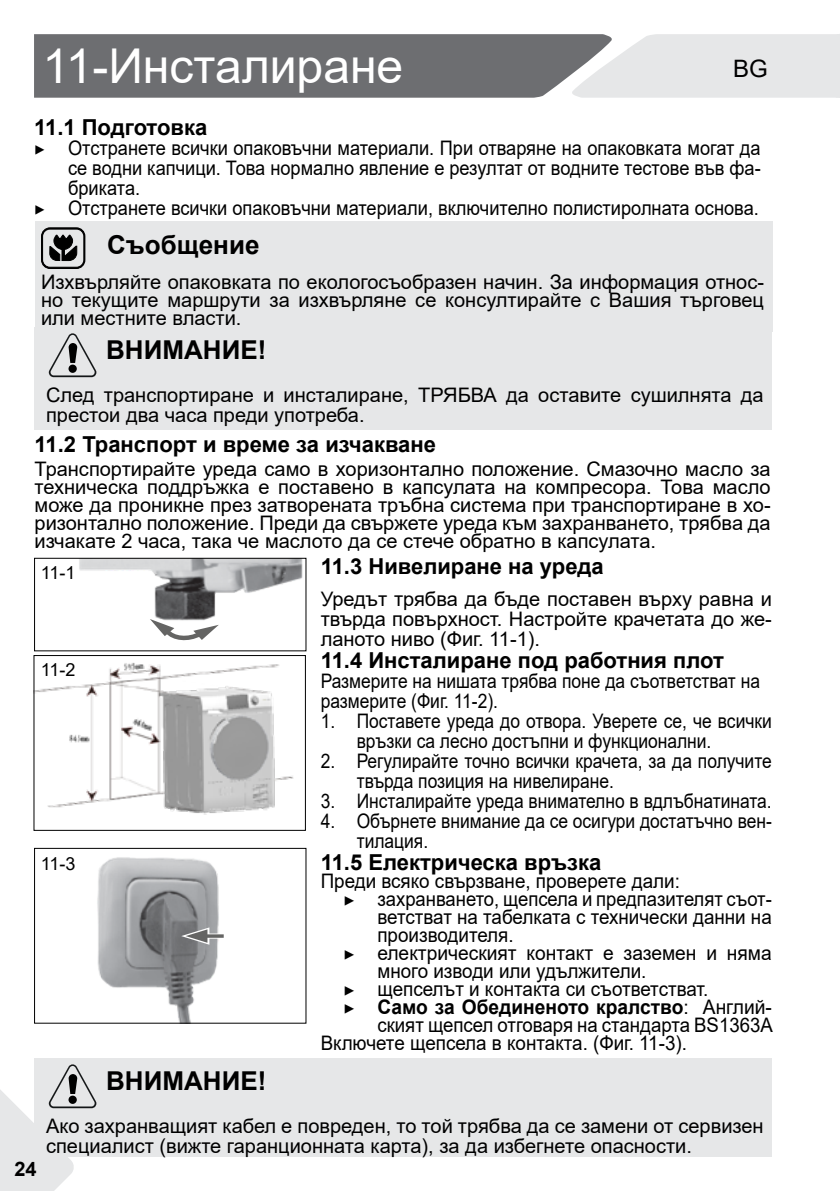
<style>
.page{position:relative;width:840px;height:1191px;background:#fff}
.page>*{position:absolute;margin:0;border:0;box-sizing:border-box;transform-origin:0 0}
.t1{font:48px "Arial";color:#fff}
.t2{font:700 26px "Arial";color:#000}
.t3{font:24px "Arial";color:#000}
.t4{font:700 22px "Arial";color:#000}
.t5{font:20px/18px "Arial";color:#000;text-align:justify}
.t6{font:20px/20px "Arial";color:#000;scale:.87 1}
.t7{font:20px "Arial";color:#000;scale:.91 1}
.t8{font:20px "Arial";color:#000;scale:.94 1}
.t9{font:20px "Arial";color:#000;scale:.92 1}
.t10{font:20px "Arial";color:#000;scale:.93 1}
.t11{font:20px "Arial";color:#000;scale:.96 1}
.t12{font:700 20px "Arial";color:#000;scale:.96 1}
.t13{font:700 20px "Arial";color:#000}
.t14{font:18px "Arial";color:#000}
.s1{font-family:"Minion Pro"}
.s2{font-family:"Minion Pro";font-weight:400}
.s3{font-weight:400}
</style>
<div class="page">
<svg style="left:34px;top:34px;width:805px;height:64px;background:#959698"></svg>
<div style="left:35px;top:221px;width:737px;height:110px;background:#e6e7e8"></div>
<svg style="left:41px;top:228px;width:44px;height:41px"></svg>
<div style="left:34px;top:1058px;width:737px;height:99px;background:#e6e7e8"></div>
<svg style="left:0;top:1064px;width:96px;height:127px"></svg>
<div style="left:68px;top:1095px;width:9px;height:9px;background:#000;border-radius:50%"></div>
<div style="left:34px;top:327px;width:737px;height:102px;background:#e6e7e8"></div>
<svg style="left:49px;top:333px;width:47px;height:44px"></svg>
<div style="left:68px;top:364px;width:9px;height:9px;background:#000;border-radius:50%"></div>
<img style="left:35px;top:662px;width:259px;height:153px">
<div style="left:33px;top:655px;width:273px;height:176px;border:1px solid #000"></div>
<img style="left:79px;top:560px;width:224px;height:81px">
<svg style="left:150px;top:619px;width:69px;height:21px"></svg>
<div style="left:34px;top:558px;width:272px;height:93px;border:1px solid #000"></div>
<img style="left:97px;top:857px;width:127px;height:164px">
<svg style="left:209px;top:933px;width:13px;height:5px"></svg>
<hr style="left:200px;top:934px;width:23px;height:3px;background:#646463">
<svg style="left:181px;top:927px;width:28px;height:17px"></svg>
<div style="left:34px;top:848px;width:272px;height:175px;border:1px solid #000"></div>
<h1 class="t1" style="left:43px;top:33px;width:362px">11-Инсталиране</h1>
<p class="t3" style="left:732px;top:52px;width:36px">BG</p>
<p class="t4" style="left:34px;top:112px;width:175px">11.1 Подготовка</p>
<p class="t7" style="left:34px;top:134px;width:799px"><span class="s1">▶</span> Отстранете всички опаковъчни материали. При отваряне на опаковката могат да</p>
<p class="t7" style="left:68px;top:154px;width:762px">се водни капчици. Това нормално явление е резултат от водните тестове във фа-</p>
<p class="t7" style="left:68px;top:174px;width:81px">бриката.</p>
<p class="t7" style="left:34px;top:194px;width:797px"><span class="s1">▶</span> Отстранете всички опаковъчни материали, включително полистиролната основа.</p>
<h2 class="t2" style="left:107px;top:227px;width:154px">Съобщение</h2>
<p class="t5" style="left:41px;top:273px;width:724px">Изхвърляйте опаковката по екологосъобразен начин. За информация относ&shy;но текущите маршрути за изхвърляне се консултирайте с Вашия търговец или местните власти.</p>
<h2 class="t2" style="left:106px;top:331px;width:162px">ВНИМАНИЕ!</h2>
<p class="t5" style="left:46px;top:384px;width:718px;line-height:20px">След транспортиране и инсталиране, ТРЯБВА да оставите сушилнята да престои два часа преди употреба.</p>
<p class="t4" style="left:35px;top:429px;width:403px">11.2 Транспорт и време за изчакване</p>
<p class="t5" style="left:35px;top:460px;width:737px">Транспортирайте уреда само в хоризонтално положение. Смазочно масло за техническа поддръжка е поставено в капсулата на компресора. Това масло може да проникне през затворената тръбна система при транспортиране в хо&shy;ризонтално положение. Преди да свържете уреда към захранването, трябва да изчакате 2 часа, така че маслото да се стече обратно в капсулата.</p>
<p class="t4" style="left:320px;top:551px;width:284px">11.3 Нивелиране на уреда</p>
<p class="t5" style="left:320px;top:588px;width:452px;line-height:20px">Уредът трябва да бъде поставен върху равна и твърда повърхност. Настройте крачетата до же&shy;ланото ниво (Фиг. 11-1).</p>
<p class="t14" style="left:41px;top:560px;width:36px">11-1</p>
<p class="t4" style="left:320px;top:645px;width:404px">11.4 Инсталиране под работния плот</p>
<p class="t6" style="left:320px;top:671px;width:506px">Размерите на нишата трябва поне да съответстват на размерите (Фиг. 11-2).</p>
<p class="t6" style="left:356px;top:711px;width:478px;text-indent:-36px">1. Поставете уреда до отвора. Уверете се, че всички връзки са лесно достъпни и функционални.</p>
<p class="t6" style="left:356px;top:751px;width:478px;text-indent:-36px">2. Регулирайте точно всички крачета, за да получите твърда позиция на нивелиране.</p>
<p class="t6" style="left:320px;top:791px;width:519px">3. Инсталирайте уреда внимателно в вдлъбнатината.</p>
<p class="t6" style="left:356px;top:811px;width:478px;text-indent:-36px">4. Обърнете внимание да се осигури достатъчно вен&shy;тилация.</p>
<p class="t4" style="left:320px;top:847px;width:282px">11.5 Електрическа връзка</p>
<p class="t8" style="left:320px;top:867px;width:383px">Преди всяко свързване, проверете дали:</p>
<p class="t9" style="left:343px;top:885px;width:467px"><span class="s1">▶</span> захранването, щепсела и предпазителят съот-</p>
<p class="t8" style="left:377px;top:903px;width:421px">ветстват на табелката с технически данни на</p>
<p class="t8" style="left:377px;top:921px;width:146px">производителя.</p>
<p class="t11" style="left:343px;top:939px;width:447px"><span class="s1">▶</span> електрическият контакт е заземен и няма</p>
<p class="t8" style="left:377px;top:957px;width:287px">много изводи или удължители.</p>
<p class="t8" style="left:343px;top:975px;width:389px"><span class="s1">▶</span> щепселът и контакта си съответстват.</p>
<p class="t12" style="left:343px;top:993px;width:447px"><span class="s2">▶</span> Само за Обединеното кралство<span class="s3">: Англий-</span></p>
<p class="t10" style="left:377px;top:1011px;width:426px">ският щепсел отговаря на стандарта BS1363A</p>
<p class="t8" style="left:320px;top:1029px;width:391px">Включете щепсела в контакта. (Фиг. 11-3).</p>
<p class="t14" style="left:41px;top:657px;width:36px">11-2</p>
<p class="t14" style="left:41px;top:851px;width:36px">11-3</p>
<p class="t13" style="left:14px;top:1154px;width:24px">24</p>
<h2 class="t2" style="left:106px;top:1062px;width:162px">ВНИМАНИЕ!</h2>
<p class="t5" style="left:46px;top:1115px;width:718px;line-height:20px">Ако захранващият кабел е повреден, то той трябва да се замени от сервизен специалист (вижте гаранционната карта), за да избегнете опасности.</p>
</div>
